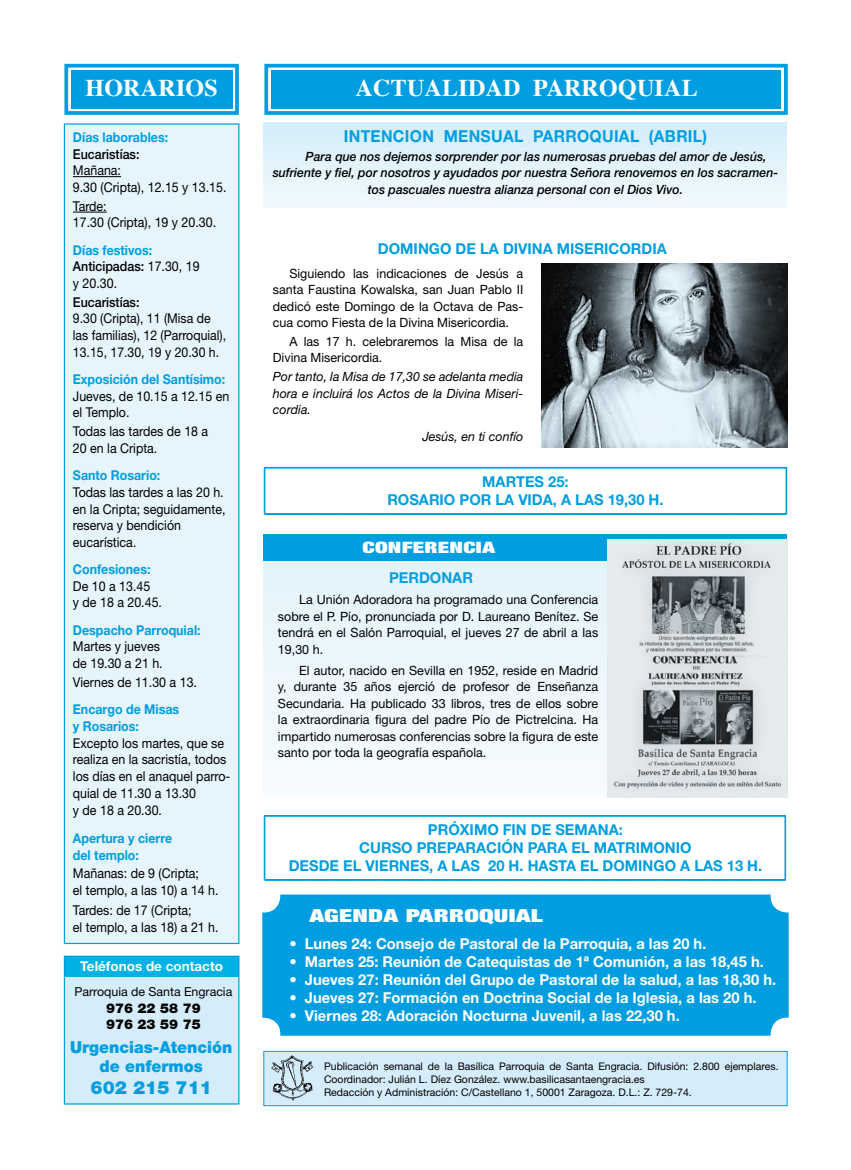
<style>
.page{position:relative;width:851px;height:1170px;background:#fff}
.page>*{position:absolute;margin:0;border:0;box-sizing:border-box;transform-origin:0 0}
.t1{font:700 24px "Times";letter-spacing:.01em;color:#fff}
.t2{font:900 18.15px "Helvetica Neue LT Std";color:#009ee0}
.t3{font:900 condensed 18px "Helvetica Neue LT Std";letter-spacing:.01em;color:#fff;scale:1.45 1}
.t4{font:700 16.5px "Helvetica Neue LT Std";letter-spacing:.02em;color:#009ee0;scale:.95 1}
.t5{font:900 16.5px/19.8px "Helvetica Neue LT Std";color:#009ee0;text-align:center;scale:.96 1}
.t6{font:900 condensed 15.75px "Helvetica Neue LT Std";letter-spacing:.01em;color:#fff;scale:1.45 1}
.t7{font:700 15px "Helvetica Neue LT Std";color:#fff}
.t8{font:700 15px/18px "Helvetica Neue LT Std";color:#009ee0;text-align:center}
.t9{font:13.5px/16.6px "Helvetica Neue LT Std";color:#000;scale:.92 1}
.t10{font:700 13.5px/16.6px "Helvetica Neue LT Std";color:#009ee0;scale:.92 1}
.t11{font:13.5px/16.6px "Helvetica Neue LT Std";color:#000;scale:.91 1}
.t12{font:500 13.5px "Helvetica Neue LT Std";color:#000;scale:.92 1}
.t13{font:700 13.5px "Helvetica Neue LT Std";color:#fff}
.t14{font:900 13.5px/16.5px "Helvetica Neue LT Std";color:#000}
.t15{font:12.75px/16.5px "Helvetica Neue LT Std";color:#000;text-align:justify}
.t16{font:italic 500 12.75px "Helvetica Neue LT Std";color:#000;scale:.96 1}
.t17{font:italic 12.75px/16.5px "Helvetica Neue LT Std";color:#000;text-align:justify}
.t18{font:12.3px "Helvetica Neue LT Std";color:#000}
.t19{font:10.5px/12.8px "Helvetica Neue LT Std";color:#000}
.s1{font-weight:700;color:#009ee0}
.s2{font-weight:500}
</style>
<div class="page">
<div style="left:64px;top:123px;width:175px;height:821px;background:#e6f4fc;border:1px solid #009ee0"></div>
<div style="left:64px;top:956px;width:175px;height:147px;background:#d5edfa"></div>
<div style="left:64px;top:956px;width:175px;height:20px;background:#00b1e6"></div>
<div style="left:64px;top:955px;width:175px;height:149px;border:1px solid #009ee0"></div>
<div style="left:271px;top:70px;width:509px;height:38px;background:#009ee0"></div>
<div style="left:264px;top:64px;width:523px;height:51px;border:4px solid #009ee0"></div>
<div style="left:71px;top:70px;width:161px;height:38px;background:#009ee0"></div>
<div style="left:64px;top:64px;width:175px;height:51px;border:4px solid #009ee0"></div>
<hr style="left:73px;top:176px;width:48px;height:1px;background:#000">
<hr style="left:73px;top:212px;width:34px;height:1px;background:#000">
<div style="left:263px;top:1050px;width:524px;height:56px;background:#d5edfa;border:1px solid #009ee0"></div>
<img style="left:271px;top:1055px;width:42px;height:46px">
<div style="left:264px;top:122px;width:523px;height:85px;background:linear-gradient(to bottom,#d3edf9,#f1f9fd)"></div>
<svg style="left:263px;top:466px;width:524px;height:49px"></svg>
<img style="left:541px;top:264px;width:246px;height:183px">
<div style="left:264px;top:555px;width:523px;height:241px;background:#edf7fc"></div>
<div style="left:264px;top:534px;width:523px;height:26px;background:#009ee0"></div>
<img style="left:607px;top:539px;width:180px;height:258px">
<div style="left:264px;top:895px;width:523px;height:139px;background:#009ee0;border-radius:18px"></div>
<div style="left:262px;top:894px;width:526px;height:141px;border:3px solid #009ee0;border-radius:18px"></div>
<svg style="left:263px;top:815px;width:523px;height:65px"></svg>
<h1 class="t1" style="left:85px;top:65px;width:134px">HORARIOS</h1>
<h1 class="t1" style="left:355px;top:65px;width:343px">ACTUALIDAD PARROQUIAL</h1>
<p class="t10" style="left:73px;top:128px;width:105px">Días laborables:</p>
<p class="t12" style="left:73px;top:146px;width:74px">Eucaristías:</p>
<p class="t9" style="left:73px;top:162px;width:168px">Mañana:<br>9.30 (Cripta), 12.15 y 13.15.</p>
<p class="t9" style="left:73px;top:197px;width:157px">Tarde:<br>17.30 (Cripta), 19 y 20.30.</p>
<p class="t9" style="left:73px;top:241px;width:139px"><span class="s1">Días festivos:<br></span><span class="s2">Anticipadas:</span> 17.30, 19 y 20.30.</p>
<p class="t12" style="left:73px;top:294px;width:74px">Eucaristías:</p>
<p class="t11" style="left:73px;top:310px;width:170px">9.30 (Cripta), 11 (Misa de las familias), 12 (Parroquial),<br>13.15, 17.30, 19 y 20.30 h.</p>
<p class="t10" style="left:73px;top:370px;width:167px">Exposición del Santísimo:</p>
<p class="t9" style="left:73px;top:387px;width:171px">Jueves, de 10.15 a 12.15 en el Templo.</p>
<p class="t9" style="left:73px;top:423px;width:149px">Todas las tardes de 18 a<br>20 en la Cripta.</p>
<p class="t10" style="left:73px;top:466px;width:96px">Santo Rosario:</p>
<p class="t9" style="left:73px;top:483px;width:167px">Todas las tardes a las 20 h. en la Cripta; seguidamente, reserva y bendición eucarística.</p>
<p class="t10" style="left:73px;top:560px;width:86px">Confesiones:</p>
<p class="t9" style="left:73px;top:577px;width:98px">De 10 a 13.45<br>y de 18 a 20.45.</p>
<p class="t10" style="left:73px;top:621px;width:140px">Despacho Parroquial:</p>
<p class="t9" style="left:73px;top:638px;width:99px">Martes y jueves de 19.30 a 21 h.</p>
<p class="t9" style="left:73px;top:673px;width:136px">Viernes de 11.30 a 13.</p>
<p class="t10" style="left:73px;top:700px;width:117px">Encargo de Misas y Rosarios:</p>
<p class="t9" style="left:73px;top:734px;width:173px">Excepto los martes, que se realiza en la sacristía, todos los días en el anaquel parro&shy;quial de 11.30 a 13.30<br>y de 18 a 20.30.</p>
<p class="t10" style="left:73px;top:829px;width:109px;line-height:17.4px">Apertura y cierre del templo:</p>
<p class="t9" style="left:73px;top:864px;width:160px;line-height:17.4px">Mañanas: de 9 (Cripta;<br>el templo, a las 10) a 14 h.</p>
<p class="t9" style="left:73px;top:901px;width:160px;line-height:17.4px">Tardes: de 17 (Cripta;<br>el templo, a las 18) a 21 h.</p>
<p class="t13" style="left:80px;top:958px;width:144px">Teléfonos de contacto</p>
<p class="t18" style="left:74px;top:984px;width:159px">Parroquia de Santa Engracia</p>
<p class="t14" style="left:106px;top:999px;width:96px">976 22 58 79<br>976 23 59 75</p>
<p class="t5" style="left:70px;top:1036px;width:170px">Urgencias-Atención de enfermos</p>
<h2 class="t2" style="left:91px;top:1076px;width:123px">602 215 711</h2>
<p class="t4" style="left:344px;top:126px;width:384px">INTENCION MENSUAL PARROQUIAL (ABRIL)</p>
<p class="t16" style="left:305px;top:149px;width:481px">Para que nos dejemos sorprender por las numerosas pruebas del amor de Jesús,</p>
<p class="t16" style="left:273px;top:165px;width:528px">sufriente y fiel, por nosotros y ayudados por nuestra Señora renovemos en los sacramen-</p>
<p class="t16" style="left:367px;top:182px;width:330px">tos pascuales nuestra alianza personal con el Dios Vivo.</p>
<p class="t8" style="left:378px;top:239px;width:290px">DOMINGO DE LA DIVINA MISERICORDIA</p>
<p class="t15" style="left:273px;top:265px;width:252px;text-indent:17px">Siguiendo las indicaciones de Jesús a santa Faustina Kowalska, san Juan Pablo II dedicó este Domingo de la Octava de Pas&shy;cua como Fiesta de la Divina Misericordia.</p>
<p class="t15" style="left:273px;top:333px;width:252px;text-indent:17px">A las 17 h. celebraremos la Misa de la<br>Divina Misericordia.</p>
<p class="t17" style="left:273px;top:368px;width:252px">Por tanto, la Misa de 17,30 se adelanta media hora e incluirá los Actos de la Divina Miseri&shy;cordia.</p>
<p class="t17" style="left:422px;top:428px;width:102px">Jesús, en ti confío</p>
<p class="t8" style="left:387px;top:472px;width:278px">MARTES 25:<br>ROSARIO POR LA VIDA, A LAS 19,30 H.</p>
<p class="t6" style="left:362px;top:537px;width:93px">CONFERENCIA</p>
<p class="t8" style="left:389px;top:568px;width:85px">PERDONAR</p>
<p class="t15" style="left:278px;top:591px;width:322px;text-indent:21px">La Unión Adoradora ha programado una Conferencia sobre el P. Pío, pronunciada por D. Laureano Benítez. Se tendrá en el Salón Parroquial, el jueves 27 de abril a las 19,30 h.</p>
<p class="t15" style="left:278px;top:661px;width:322px;text-indent:21px">El autor, nacido en Sevilla en 1952, reside en Madrid y, durante 35 años ejerció de profesor de Enseñanza Secundaria. Ha publicado 33 libros, tres de ellos sobre la extraordinaria figura del padre Pío de Pictrelcina. Ha impartido numerosas conferencias sobre la figura de este santo por toda la geografía española.</p>
<p class="t8" style="left:289px;top:820px;width:475px">PRÓXIMO FIN DE SEMANA:<br>CURSO PREPARACIÓN PARA EL MATRIMONIO<br>DESDE EL VIERNES, A LAS 20 H. HASTA EL DOMINGO A LAS 13 H.</p>
<h3 class="t3" style="left:309px;top:904px;width:162px">AGENDA PARROQUIAL</h3>
<p class="t7" style="left:289px;top:934px;width:418px">• Lunes 24: Consejo de Pastoral de la Parroquia, a las 20 h.</p>
<p class="t7" style="left:289px;top:952px;width:476px">• Martes 25: Reunión de Catequistas de 1ª Comunión, a las 18,45 h.</p>
<p class="t7" style="left:289px;top:970px;width:488px">• Jueves 27: Reunión del Grupo de Pastoral de la salud, a las 18,30 h.</p>
<p class="t7" style="left:289px;top:988px;width:468px">• Jueves 27: Formación en Doctrina Social de la Iglesia, a las 20 h.</p>
<p class="t7" style="left:289px;top:1006px;width:392px">• Viernes 28: Adoración Nocturna Juvenil, a las 22,30 h.</p>
<p class="t19" style="left:324px;top:1059px;width:456px">Publicación semanal de la Basílica Parroquia de Santa Engracia. Difusión: 2.800 ejemplares.<br>Coordinador: Julián L. Díez González. www.basilicasantaengracia.es<br>Redacción y Administración: C/Castellano 1, 50001 Zaragoza. D.L.: Z. 729-74.</p>
</div>
